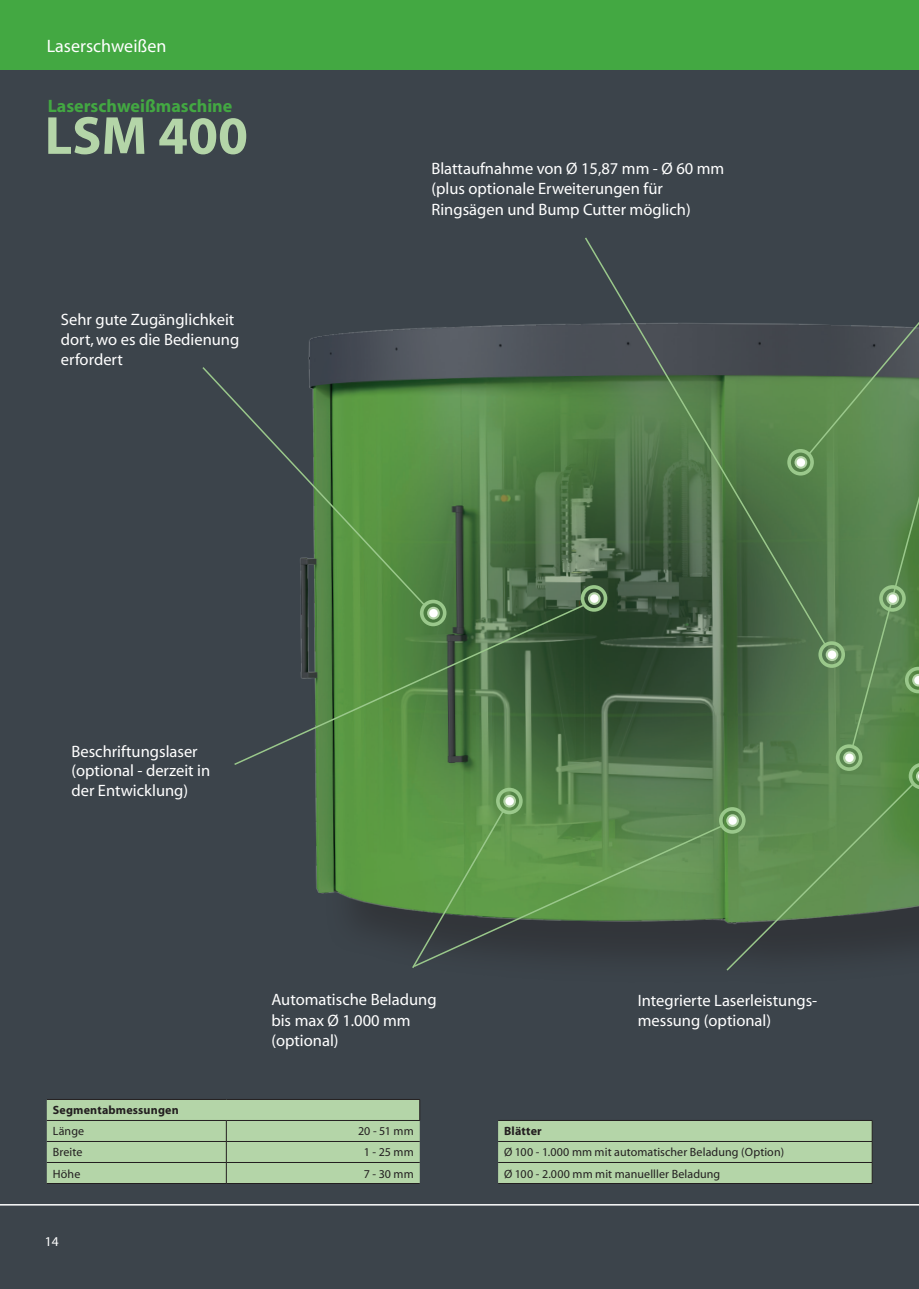
<style>
.page{position:relative;width:919px;height:1289px;background:#fff}
.page>*{position:absolute;margin:0;border:0;box-sizing:border-box;transform-origin:0 0}
.t1{font:700 54px "Myriad";color:#b4d5a8}
.t2{font:700 18px "Myriad";color:#43a842}
.t3{font:18px "Myriad";color:#fff}
.t4{font:16.5px/19.8px "Myriad";color:#fff}
.t5{font:13.5px "Myriad";color:#fff}
.t6{font:12px/21px "Myriad";letter-spacing:.01em;color:#231f20}
.t7{font:700 12px "Myriad";letter-spacing:.015em;color:#231f20}
</style>
<div class="page">
<div style="left:0;top:16px;width:918px;height:1272px;background:#3c444b"></div>
<div style="left:0;top:0;width:906px;height:70px;background:#43a842"></div>
<div style="left:884px;top:0;width:34px;height:70px;background:#43a842"></div>
<hr style="left:0;top:1203px;width:918px;height:2px;background:#fff">
<img style="left:308px;top:324px;width:610px;height:612px">
<div style="left:498px;top:1121px;width:374px;height:62px;background:#b4d5a8"></div>
<hr style="left:498px;top:1120px;width:374px;height:1px;background:#231f20">
<hr style="left:498px;top:1141px;width:374px;height:1px;background:#231f20">
<hr style="left:498px;top:1162px;width:374px;height:1px;background:#231f20">
<hr style="left:498px;top:1183px;width:374px;height:1px;background:#231f20">
<div style="left:47px;top:1100px;width:373px;height:83px;background:#b4d5a8"></div>
<hr style="left:47px;top:1099px;width:179px;height:1px;background:#231f20">
<hr style="left:226px;top:1099px;width:194px;height:1px;background:#231f20">
<hr style="left:47px;top:1120px;width:179px;height:1px;background:#231f20">
<hr style="left:226px;top:1120px;width:194px;height:1px;background:#231f20">
<hr style="left:47px;top:1141px;width:179px;height:1px;background:#231f20">
<hr style="left:226px;top:1141px;width:194px;height:1px;background:#231f20">
<hr style="left:47px;top:1162px;width:179px;height:1px;background:#231f20">
<hr style="left:226px;top:1162px;width:194px;height:1px;background:#231f20">
<hr style="left:47px;top:1183px;width:179px;height:1px;background:#231f20">
<hr style="left:226px;top:1183px;width:194px;height:1px;background:#231f20">
<svg style="left:843px;top:751px;width:12px;height:13px"></svg>
<div style="left:845px;top:753px;width:8px;height:9px;background:#fff;border-radius:50%"></div>
<div style="left:835px;top:744px;width:27px;height:27px;border:4px solid #9ac88b;border-radius:50%"></div>
<div style="left:580px;top:585px;width:27px;height:26px;border:4px solid #9ac88b;border-radius:50%"></div>
<div style="left:420px;top:599px;width:26px;height:27px;border:4px solid #9ac88b;border-radius:50%"></div>
<svg style="left:410px;top:762px;width:509px;height:210px"></svg>
<svg style="left:234px;top:602px;width:353px;height:164px"></svg>
<svg style="left:806px;top:323px;width:112px;height:426px;background:#5a8153"></svg>
<svg style="left:583px;top:237px;width:244px;height:410px"></svg>
<svg style="left:202px;top:365px;width:225px;height:243px"></svg>
<svg style="left:886px;top:592px;width:13px;height:13px"></svg>
<div style="left:888px;top:594px;width:8px;height:9px;background:#fff;border-radius:50%"></div>
<div style="left:879px;top:585px;width:26px;height:26px;border:4px solid #9ac88b;border-radius:50%"></div>
<p class="t3" style="left:47px;top:37px;width:121px">Laserschweißen</p>
<p class="t2" style="left:48px;top:96px;width:186px">Laserschweißmaschine</p>
<h1 class="t1" style="left:45px;top:108px;width:205px">LSM 400</h1>
<p class="t4" style="left:61px;top:310px;width:180px">Sehr gute Zugänglichkeit dort, wo es die Bedienung erfordert</p>
<p class="t4" style="left:431px;top:159px;width:294px">Blattaufnahme von Ø 15,87 mm - Ø 60 mm (plus optionale Erweiterungen für</p>
<p class="t4" style="left:431px;top:200px;width:261px">Ringsägen und Bump Cutter möglich)</p>
<p class="t4" style="left:71px;top:741px;width:140px">Beschriftungslaser (optional - derzeit in der Entwicklung)</p>
<p class="t4" style="left:271px;top:989px;width:167px;line-height:20.4px">Automatische Beladung bis max Ø 1.000 mm (optional)</p>
<p class="t4" style="left:637px;top:991px;width:181px">Integrierte Laserleistungs&shy;messung (optional)</p>
<p class="t7" style="left:53px;top:1104px;width:127px">Segmentabmessungen</p>
<p class="t6" style="left:53px;top:1121px;width:33px">Länge</p>
<p class="t6" style="left:358px;top:1121px;width:57px">20 - 51 mm</p>
<p class="t6" style="left:53px;top:1142px;width:31px">Breite</p>
<p class="t6" style="left:364px;top:1142px;width:51px">1 - 25 mm</p>
<p class="t6" style="left:53px;top:1163px;width:29px">Höhe</p>
<p class="t6" style="left:364px;top:1163px;width:51px">7 - 30 mm</p>
<p class="t5" style="left:45px;top:1235px;width:15px">14</p>
<p class="t7" style="left:504px;top:1125px;width:39px">Blätter</p>
<p class="t6" style="left:504px;top:1142px;width:282px">Ø 100 - 1.000 mm mit automatischer Beladung (Option)<br>Ø 100 - 2.000 mm mit manuelller Beladung</p>
</div>
